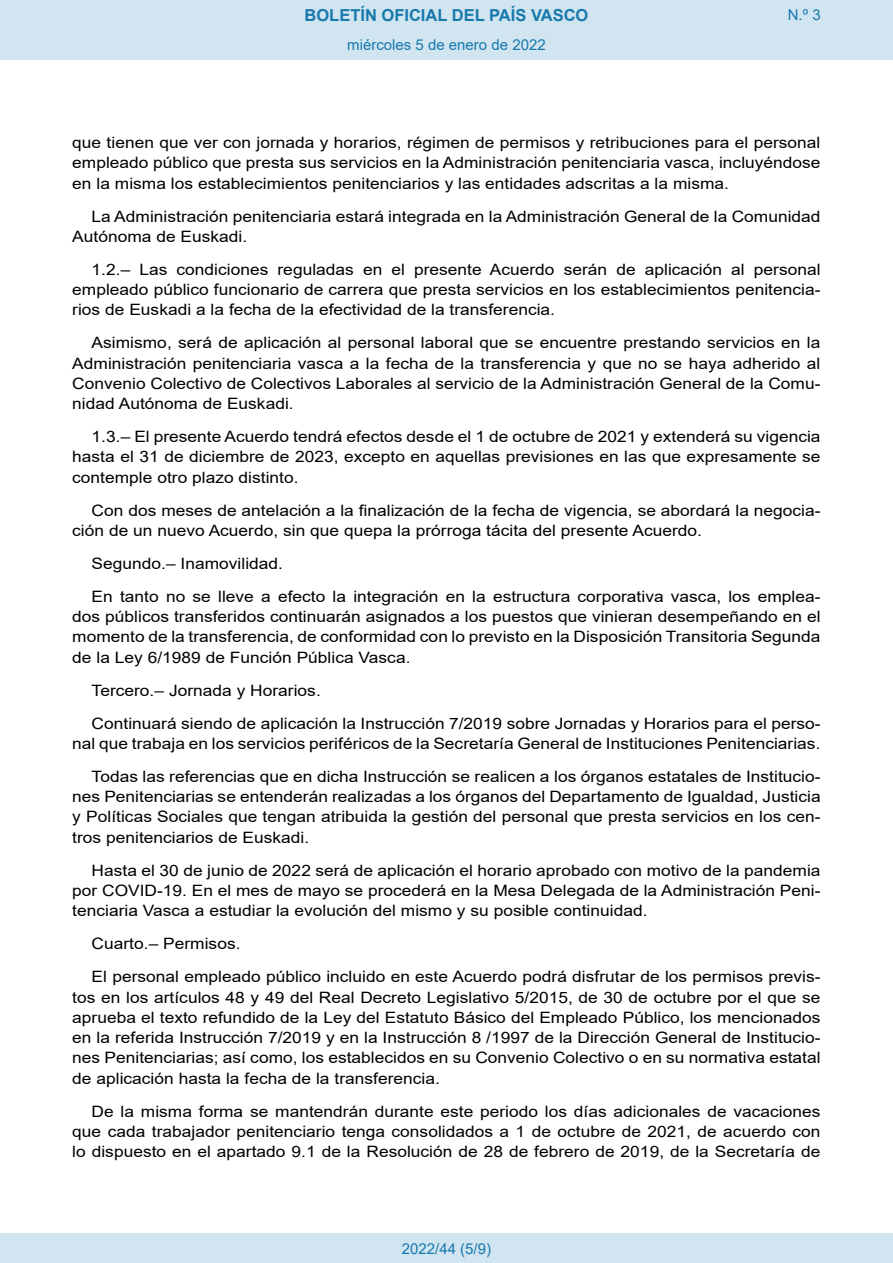
<style>
.page{position:relative;width:893px;height:1263px;background:#fff}
.page>*{position:absolute;margin:0;border:0;box-sizing:border-box;transform-origin:0 0}
.t1{font:700 16.5px "Arial";color:#1879ad}
.BOPVDetalle{font:15.6px/20.2px "Arial";color:#000;text-align:justify;scale:1.11 1}
.Paginacion_Centro{font:15px "Arial";color:#1879ad}
</style>
<div class="page">
<div style="left:0;top:0;width:893px;height:60px;background:#d0e5f0"></div>
<div style="left:0;top:1233px;width:893px;height:30px;background:#d0e5f0"></div>
<p class="t1" style="left:305px;top:3px;width:285px">BOLETÍN OFICIAL DEL PAÍS VASCO</p>
<p class="Paginacion_Centro" style="left:347px;top:35px;width:200px">miércoles 5 de enero de 2022</p>
<p class="Paginacion_Centro" style="left:788px;top:5px;width:34px">N.º 3</p>
<p class="BOPVDetalle" style="left:72px;top:132px;width:676px">que tienen que ver con jornada y horarios, régimen de permisos y retribuciones para el personal empleado público que presta sus servicios en la Administración penitenciaria vasca, incluyéndose en la misma los establecimientos penitenciarios y las entidades adscritas a la misma.</p>
<p class="BOPVDetalle" style="left:72px;top:206px;width:676px;text-indent:19px">La Administración penitenciaria estará integrada en la Administración General de la Comunidad<br>Autónoma de Euskadi.</p>
<p class="BOPVDetalle" style="left:72px;top:259px;width:676px;text-indent:19px">1.2.– Las condiciones reguladas en el presente Acuerdo serán de aplicación al personal empleado público funcionario de carrera que presta servicios en los establecimientos penitencia&shy;rios de Euskadi a la fecha de la efectividad de la transferencia.</p>
<p class="BOPVDetalle" style="left:72px;top:333px;width:676px;text-indent:19px">Asimismo, será de aplicación al personal laboral que se encuentre prestando servicios en la Administración penitenciaria vasca a la fecha de la transferencia y que no se haya adherido al Convenio Colectivo de Colectivos Laborales al servicio de la Administración General de la Comu&shy;nidad Autónoma de Euskadi.</p>
<p class="BOPVDetalle" style="left:72px;top:426px;width:676px;text-indent:19px">1.3.– El presente Acuerdo tendrá efectos desde el 1 de octubre de 2021 y extenderá su vigencia hasta el 31 de diciembre de 2023, excepto en aquellas previsiones en las que expresamente se contemple otro plazo distinto.</p>
<p class="BOPVDetalle" style="left:72px;top:500px;width:676px;text-indent:19px">Con dos meses de antelación a la finalización de la fecha de vigencia, se abordará la negocia&shy;ción de un nuevo Acuerdo, sin que quepa la prórroga tácita del presente Acuerdo.</p>
<p class="BOPVDetalle" style="left:92px;top:553px;width:174px">Segundo.– Inamovilidad.</p>
<p class="BOPVDetalle" style="left:72px;top:586px;width:676px;text-indent:19px">En tanto no se lleve a efecto la integración en la estructura corporativa vasca, los emplea&shy;dos públicos transferidos continuarán asignados a los puestos que vinieran desempeñando en el momento de la transferencia, de conformidad con lo previsto en la Disposición Transitoria Segunda de la Ley 6/1989 de Función Pública Vasca.</p>
<p class="BOPVDetalle" style="left:92px;top:680px;width:208px">Tercero.– Jornada y Horarios.</p>
<p class="BOPVDetalle" style="left:72px;top:713px;width:676px;text-align:right">Continuará siendo de aplicación la Instrucción 7/2019 sobre Jornadas y Horarios para el perso&shy;nal que trabaja en los servicios periféricos de la Secretaría General de Instituciones Penitenciarias.</p>
<p class="BOPVDetalle" style="left:72px;top:766px;width:676px;text-indent:19px">Todas las referencias que en dicha Instrucción se realicen a los órganos estatales de Institucio&shy;nes Penitenciarias se entenderán realizadas a los órganos del Departamento de Igualdad, Justicia y Políticas Sociales que tengan atribuida la gestión del personal que presta servicios en los cen&shy;tros penitenciarios de Euskadi.</p>
<p class="BOPVDetalle" style="left:72px;top:860px;width:676px;text-indent:19px">Hasta el 30 de junio de 2022 será de aplicación el horario aprobado con motivo de la pandemia por COVID-19. En el mes de mayo se procederá en la Mesa Delegada de la Administración Peni&shy;tenciaria Vasca a estudiar la evolución del mismo y su posible continuidad.</p>
<p class="BOPVDetalle" style="left:92px;top:933px;width:136px">Cuarto.– Permisos.</p>
<p class="BOPVDetalle" style="left:72px;top:966px;width:676px;text-indent:19px">El personal empleado público incluido en este Acuerdo podrá disfrutar de los permisos previs&shy;tos en los artículos 48 y 49 del Real Decreto Legislativo 5/2015, de 30 de octubre por el que se aprueba el texto refundido de la Ley del Estatuto Básico del Empleado Público, los mencionados en la referida Instrucción 7/2019 y en la Instrucción 8 /1997 de la Dirección General de Institucio&shy;nes Penitenciarias; así como, los establecidos en su Convenio Colectivo o en su normativa estatal de aplicación hasta la fecha de la transferencia.</p>
<p class="BOPVDetalle" style="left:72px;top:1101px;width:676px;text-indent:19px">De la misma forma se mantendrán durante este periodo los días adicionales de vacaciones que cada trabajador penitenciario tenga consolidados a 1 de octubre de 2021, de acuerdo con lo dispuesto en el apartado 9.1 de la Resolución de 28 de febrero de 2019, de la Secretaría de</p>
<p class="Paginacion_Centro" style="left:402px;top:1238px;width:91px">2022/44 (5/9)</p>
</div>
